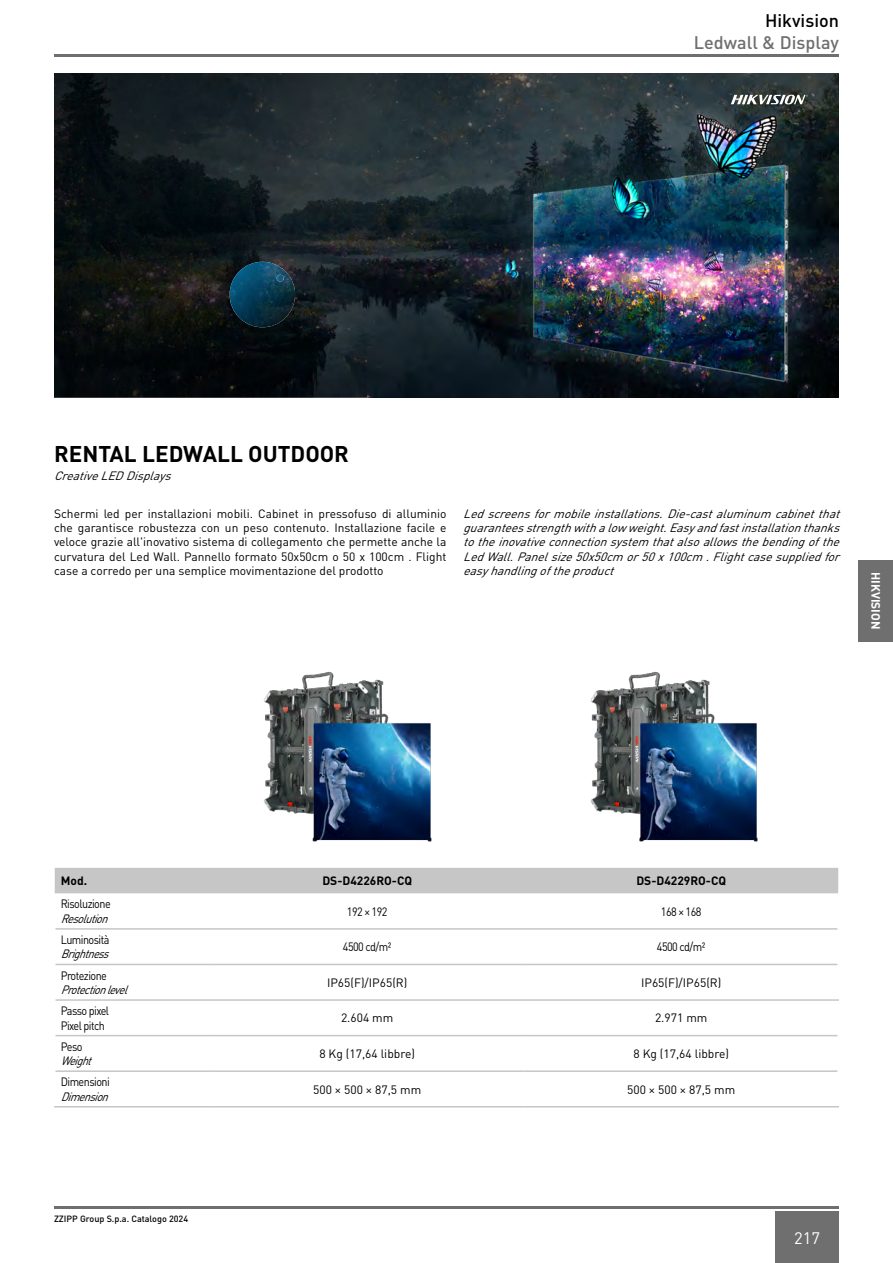
<style>
.page{position:relative;width:893px;height:1263px;background:#fff}
.page>*{position:absolute;margin:0;border:0;box-sizing:border-box;transform-origin:0 0}
.t1{font:700 22.5px "DIN Pro";color:#000}
.t2{font:500 18px "DIN Pro";color:#706f6f}
.t3{font:500 18px "DIN Pro";color:#000}
.t4{font:16.5px "DIN Pro";color:#fff}
.t5{font:12px/14.4px "DIN Pro";letter-spacing:-.015em;color:#000;text-align:justify}
.t6{font:italic 12px/14.4px "DIN Pro";color:#000;text-align:justify}
.t7{font:12px "DIN Pro";letter-spacing:-.05em;color:#000;scale:.9 1}
.t8{font:italic 12px "DIN Pro";color:#000;scale:.9 1}
.t9{font:12px "DIN Pro";letter-spacing:-.015em;color:#000;scale:.9 1}
.t10{font:700 12px "DIN Pro";color:#000}
.t11{font:700 12px "DIN Pro";color:#fff}
.t12{font:500 9px "DIN Pro";color:#000}
</style>
<div class="page">
<hr style="left:54px;top:54px;width:785px;height:2px;background:#706f6f">
<hr style="left:54px;top:1207px;width:785px;height:2px;background:#706f6f">
<div style="left:775px;top:1212px;width:64px;height:51px;background:#706f6f"></div>
<div style="left:859px;top:560px;width:34px;height:81px;background:#706f6f"></div>
<hr style="left:0;top:1px;width:1px;height:1261px;background:#be1622">
<div style="left:55px;top:868px;width:783px;height:25px;background:#c6c6c6"></div>
<hr style="left:56px;top:928px;width:154px;height:2px;background:#c6c6c6">
<hr style="left:210px;top:928px;width:314px;height:2px;background:#c6c6c6">
<hr style="left:524px;top:928px;width:313px;height:2px;background:#c6c6c6">
<hr style="left:56px;top:964px;width:154px;height:1px;background:#c6c6c6">
<hr style="left:210px;top:964px;width:314px;height:1px;background:#c6c6c6">
<hr style="left:524px;top:964px;width:313px;height:1px;background:#c6c6c6">
<hr style="left:56px;top:999px;width:154px;height:2px;background:#c6c6c6">
<hr style="left:210px;top:999px;width:314px;height:2px;background:#c6c6c6">
<hr style="left:524px;top:999px;width:315px;height:2px;background:#c6c6c6">
<hr style="left:56px;top:1035px;width:154px;height:1px;background:#c6c6c6">
<hr style="left:210px;top:1035px;width:314px;height:1px;background:#c6c6c6">
<hr style="left:524px;top:1035px;width:313px;height:1px;background:#c6c6c6">
<hr style="left:56px;top:1070px;width:154px;height:2px;background:#c6c6c6">
<hr style="left:210px;top:1070px;width:314px;height:2px;background:#c6c6c6">
<hr style="left:524px;top:1070px;width:313px;height:2px;background:#c6c6c6">
<hr style="left:54px;top:1106px;width:156px;height:1px;background:#c6c6c6">
<hr style="left:210px;top:1106px;width:314px;height:1px;background:#c6c6c6">
<hr style="left:524px;top:1106px;width:315px;height:1px;background:#c6c6c6">
<img style="left:264px;top:671px;width:168px;height:171px">
<img style="left:590px;top:671px;width:168px;height:171px">
<img style="left:54px;top:73px;width:785px;height:325px">
<img style="left:228px;top:262px;width:69px;height:65px">
<svg style="left:277px;top:275px;width:7px;height:7px"></svg>
<svg style="left:731px;top:95px;width:77px;height:9px"></svg>
<h2 class="t3" style="left:765px;top:8px;width:75px">Hikvision</h2>
<h2 class="t2" style="left:694px;top:30px;width:147px">Ledwall &amp; Display</h2>
<p class="t1" style="left:54px;top:435px;width:296px">RENTAL LEDWALL OUTDOOR</p>
<p class="t6" style="left:54px;top:468px;width:124px">CreativeLEDDisplays</p>
<p class="t5" style="left:54px;top:506px;width:394px">Schermi led per installazioni mobili. Cabinet in pressofuso di alluminio che garantisce robustezza con un peso contenuto. Installazione facile e veloce grazie all'inovativo sistema di collegamento che permette anche la curvatura del Led Wall. Pannello formato 50x50cm o 50 x 100cm . Flight case a corredo per una semplice movimentazione del prodotto</p>
<p class="t6" style="left:463px;top:506px;width:383px">Ledscreensformobileinstallations.Die-castaluminum cabinetthat guaranteesstrengthwithalowweight.Easyandfastinstallationthanks totheinovativeconnectionsystem thatalsoallowsthebendingofthe LedWall.Panelsize50x50cm or50x100cm .Flightcasesuppliedfor easyhandlingoftheproduct</p>
<p class="t11" style="left:886px;top:572px;width:59px;rotate:90deg">HIKVISION</p>
<p class="t10" style="left:61px;top:871px;width:28px">Mod.</p>
<p class="t10" style="left:322px;top:871px;width:91px">DS-D4226RO-CQ</p>
<p class="t10" style="left:636px;top:871px;width:91px">DS-D4229RO-CQ</p>
<p class="t7" style="left:61px;top:896px;width:57px">Risoluzione</p>
<p class="t8" style="left:61px;top:910px;width:59px">Resolution</p>
<p class="t9" style="left:347px;top:903px;width:47px">192 × 192</p>
<p class="t9" style="left:661px;top:903px;width:47px">168 × 168</p>
<p class="t7" style="left:61px;top:931px;width:56px">Luminosità</p>
<p class="t8" style="left:61px;top:946px;width:60px">Brightness</p>
<p class="t7" style="left:61px;top:967px;width:53px">Protezione</p>
<p class="t8" style="left:61px;top:981px;width:81px">Protectionlevel</p>
<p class="t7" style="left:61px;top:1003px;width:55px">Passo pixel</p>
<p class="t7" style="left:61px;top:1017px;width:51px">Pixel pitch</p>
<p class="t9" style="left:61px;top:1038px;width:26px">Peso</p>
<p class="t8" style="left:61px;top:1053px;width:41px">Weight</p>
<p class="t7" style="left:61px;top:1074px;width:56px">Dimensioni</p>
<p class="t8" style="left:61px;top:1088px;width:60px">Dimension</p>
<p class="t12" style="left:54px;top:1213px;width:136px">ZZIPP Group S.p.a. Catalogo 2024</p>
<p class="t9" style="left:343px;top:939px;width:55px">4500 cd/m²</p>
<p class="t9" style="left:657px;top:939px;width:55px">4500 cd/m²</p>
<p class="t5" style="left:327px;top:975px;width:82px">IP65(F)/IP65(R)</p>
<p class="t5" style="left:641px;top:975px;width:82px">IP65(F)/IP65(R)</p>
<p class="t5" style="left:341px;top:1010px;width:54px">2.604 mm</p>
<p class="t5" style="left:655px;top:1010px;width:54px">2.971 mm</p>
<p class="t5" style="left:319px;top:1046px;width:97px">8 Kg (17,64 libbre)</p>
<p class="t5" style="left:633px;top:1046px;width:97px">8 Kg (17,64 libbre)</p>
<p class="t5" style="left:313px;top:1081px;width:110px">500 × 500 × 87,5 mm</p>
<p class="t5" style="left:627px;top:1081px;width:110px">500 × 500 × 87,5 mm</p>
<h3 class="t4" style="left:794px;top:1226px;width:27px">217</h3>
</div>
